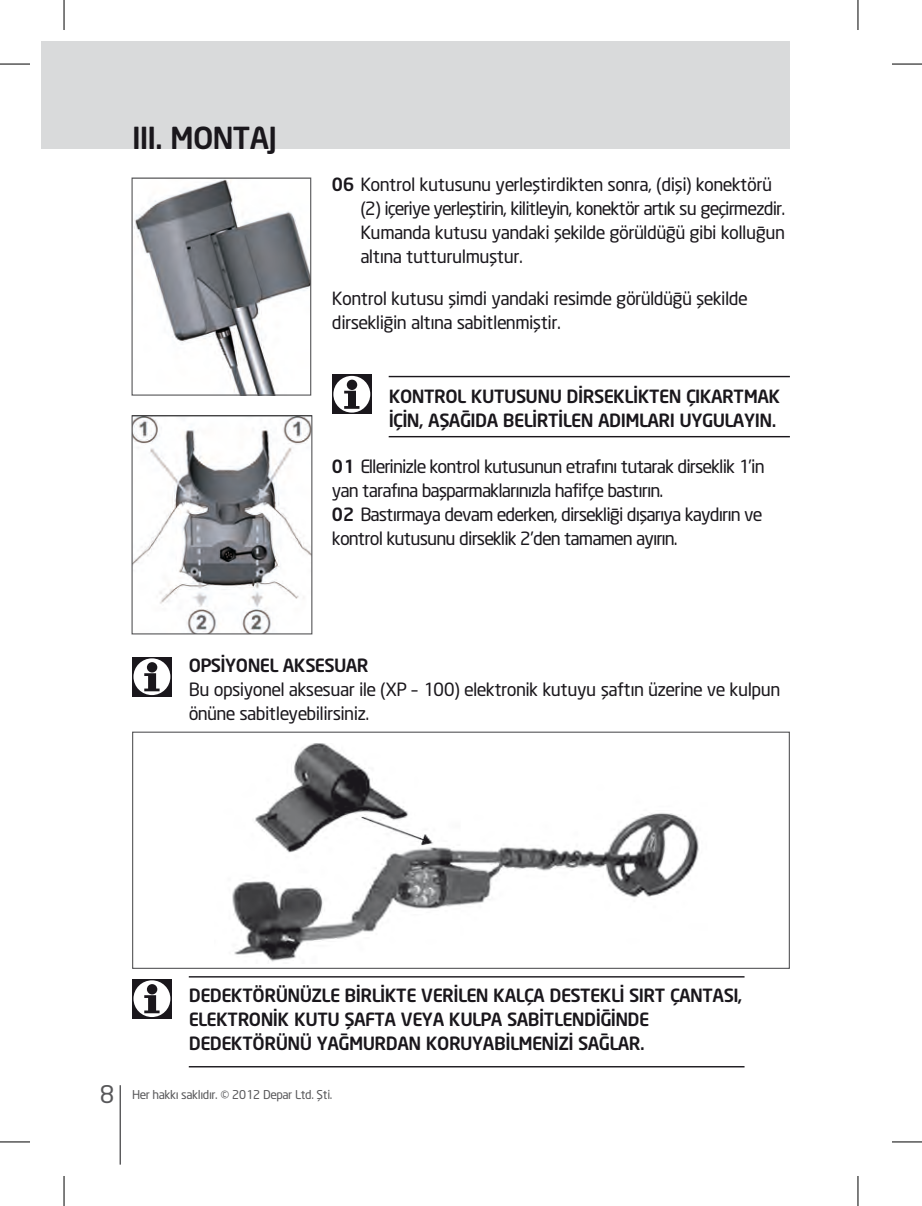
<style>
.page{position:relative;width:922px;height:1206px;background:#fff}
.page>*{position:absolute;margin:0;border:0;box-sizing:border-box;transform-origin:0 0}
.t1{font:500 30px "Neo Sans";color:#1a171c}
.t2{font:18px/24px "Neo Sans";letter-spacing:-.02em;color:#1a171c}
.t3{font:18px/24px "Neo Sans";color:#1a171c}
.t4{font:500 18px/24px "Neo Sans";color:#1a171c}
.t5{font:12px "Neo Sans";color:#58585a}
.s1{font-weight:500}
.s2{font-size:24px}
</style>
<div class="page">
<hr style="left:120px;top:1084px;width:1px;height:80px;background:#58585a">
<div style="left:41px;top:41px;width:749px;height:108px;background:#d9dadb"></div>
<hr style="left:389px;top:376px;width:401px;height:1px;background:#1a171c">
<hr style="left:389px;top:436px;width:401px;height:1px;background:#1a171c">
<hr style="left:189px;top:975px;width:555px;height:2px;background:#1a171c">
<svg style="left:332px;top:374px;width:40px;height:40px"></svg>
<div style="left:333px;top:376px;width:37px;height:36px;background:#fff;border-radius:50%"></div>
<svg style="left:344px;top:379px;width:15px;height:30px"></svg>
<div style="left:132px;top:656px;width:40px;height:40px;background:#1a171c"></div>
<div style="left:133px;top:658px;width:37px;height:37px;background:#fff;border-radius:50%"></div>
<svg style="left:144px;top:662px;width:16px;height:29px"></svg>
<svg style="left:132px;top:979px;width:40px;height:39px"></svg>
<div style="left:133px;top:980px;width:37px;height:36px;background:#fff;border-radius:50%"></div>
<svg style="left:144px;top:984px;width:16px;height:29px"></svg>
<svg style="left:134px;top:179px;width:175px;height:214px"></svg>
<div style="left:131px;top:177px;width:180px;height:218px;border:1px solid #58585a"></div>
<svg style="left:133px;top:417px;width:177px;height:215px"></svg>
<div style="left:131px;top:415px;width:181px;height:219px;border:1px solid #58585a"></div>
<img style="left:232px;top:743px;width:467px;height:219px">
<div style="left:132px;top:731px;width:658px;height:237px;border:1px solid #58585a"></div>
<hr style="left:189px;top:1065px;width:555px;height:2px;background:#1a171c">
<hr style="left:0;top:64px;width:30px;height:1px;background:#000">
<hr style="left:892px;top:64px;width:30px;height:1px;background:#000">
<hr style="left:0;top:1141px;width:30px;height:1px;background:#000">
<hr style="left:892px;top:1141px;width:30px;height:1px;background:#000">
<hr style="left:64px;top:0;width:1px;height:30px;background:#000">
<hr style="left:64px;top:1175px;width:1px;height:30px;background:#000">
<hr style="left:857px;top:0;width:1px;height:30px;background:#000">
<hr style="left:857px;top:1175px;width:1px;height:30px;background:#000">
<p class="t1" style="left:132px;top:119px;width:146px">III. MONTAJ</p>
<p class="t2" style="left:360px;top:172px;width:425px;text-indent:-28px"><span class="s1">06</span> Kontrol kutusunu yerleştirdikten sonra, (dişi) konektörü (2) içeriye yerleştirin, kilitleyin, konektör artık su geçirmezdir.</p>
<p class="t3" style="left:360px;top:220px;width:426px">Kumanda kutusu yandaki şekilde görüldüğü gibi kolluğun</p>
<p class="t3" style="left:360px;top:244px;width:163px">altına tutturulmuştur.</p>
<p class="t3" style="left:332px;top:286px;width:417px">Kontrol kutusu şimdi yandaki resimde görüldüğü şekilde dirsekliğin altına sabitlenmiştir.</p>
<p class="t4" style="left:389px;top:384px;width:393px">KONTROL KUTUSUNU DİRSEKLİKTEN ÇIKARTMAK<br>İÇİN, AŞAĞIDA BELİRTİLEN ADIMLARI UYGULAYIN.</p>
<p class="t2" style="left:332px;top:454px;width:434px"><span class="s1">01</span> Ellerinizle kontrol kutusunun etrafını tutarak dirseklik 1’in yan tarafına başparmaklarınızla hafifçe bastırın.</p>
<p class="t2" style="left:332px;top:502px;width:431px"><span class="s1">02</span> Bastırmaya devam ederken, dirsekliği dışarıya kaydırın ve kontrol kutusunu dirseklik 2’den tamamen ayırın.</p>
<p class="t4" style="left:189px;top:653px;width:181px">OPSİYONEL AKSESUAR</p>
<p class="t3" style="left:189px;top:677px;width:592px">Bu opsiyonel aksesuar ile (XP – 100) elektronik kutuyu şaftın üzerine ve kulpun önüne sabitleyebilirsiniz.</p>
<p class="t4" style="left:189px;top:983px;width:554px">DEDEKTÖRÜNÜZLE BİRLİKTE VERİLEN KALÇA DESTEKLİ SIRT ÇANTASI,</p>
<p class="t4" style="left:189px;top:1007px;width:461px">ELEKTRONİK KUTU ŞAFTA VEYA KULPA SABİTLENDİĞİNDE</p>
<p class="t4" style="left:189px;top:1031px;width:457px">DEDEKTÖRÜNÜ YAĞMURDAN KORUYABİLMENİZİ SAĞLAR.</p>
<p class="t5" style="left:100px;top:1086px;width:233px"><span class="s2">8</span> Her hakkı saklıdır. © 2012 Depar Ltd. Şti.</p>
</div>
